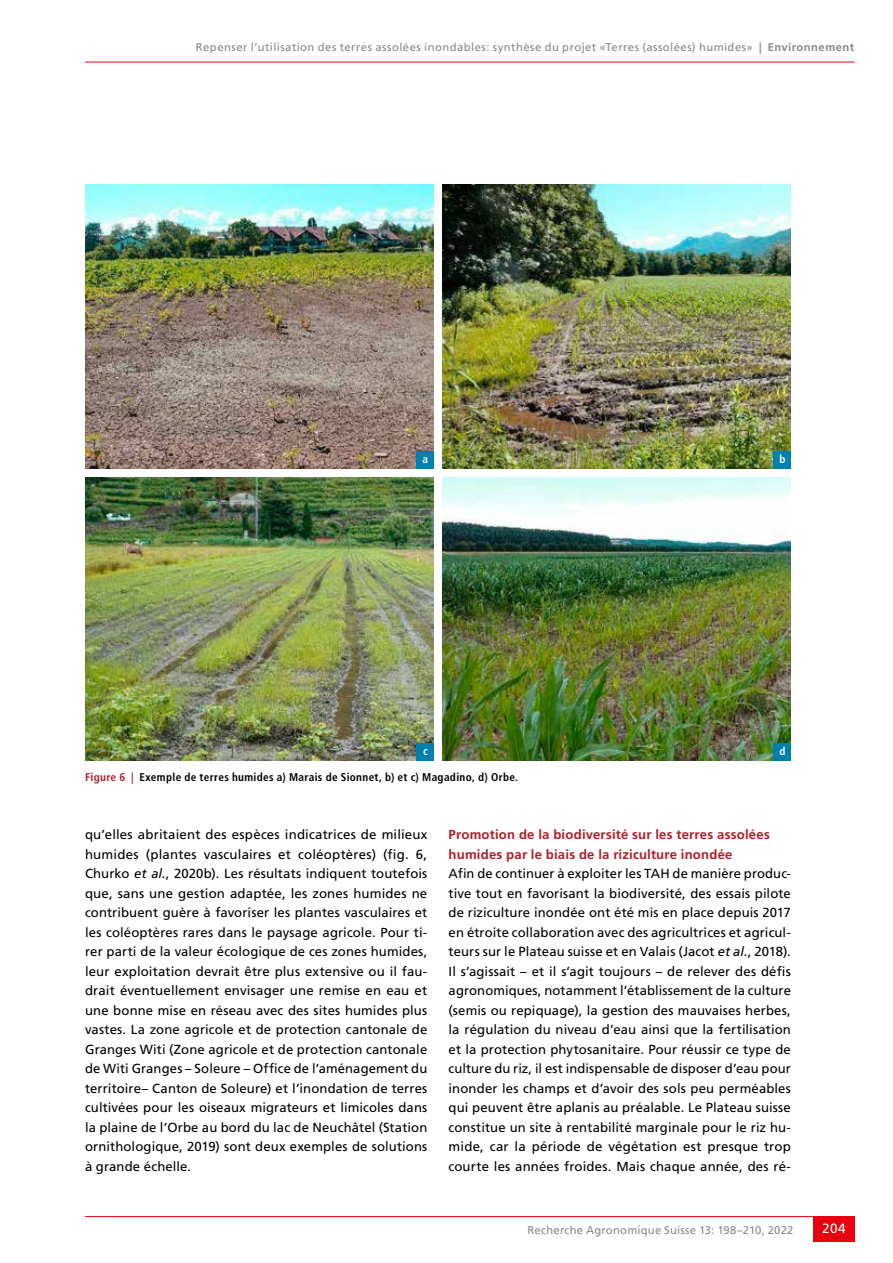
<style>
.page{position:relative;width:893px;height:1263px;background:#fff}
.page>*{position:absolute;margin:0;border:0;box-sizing:border-box;transform-origin:0 0}
.t1{font:13.5px "Frutiger LT Std";color:#fff}
.t2{font:13.2px/19.5px "Frutiger LT Std";letter-spacing:.01em;color:#000;text-align:justify}
.t3{font:700 13.2px/19.5px "Frutiger LT Std";letter-spacing:.015em;color:#b21c27}
.t4{font:11.25px "Frutiger LT Std";letter-spacing:.04em;color:#878988}
.t5{font:700 condensed 11.25px "Frutiger LT Std";letter-spacing:.03em;color:#000}
.t6{font:11.25px "Frutiger LT Std";letter-spacing:.02em;color:#878988}
.t7{font:700 condensed 11.25px "Frutiger LT Std";color:#fff}
.s1{font-weight:700}
.s2{color:#b21c27}
.s3{font-style:italic}
</style>
<div class="page">
<hr style="left:85px;top:62px;width:770px;height:1px;background:#e7000e">
<hr style="left:85px;top:1216px;width:770px;height:1px;background:#e7000e">
<div style="left:813px;top:1216px;width:42px;height:26px;background:#e7000e"></div>
<img style="left:85px;top:185px;width:349px;height:284px">
<img style="left:442px;top:185px;width:349px;height:284px">
<img style="left:85px;top:477px;width:349px;height:284px">
<img style="left:442px;top:477px;width:349px;height:284px">
<div style="left:417px;top:452px;width:17px;height:17px;background:#0080af"></div>
<div style="left:417px;top:744px;width:17px;height:17px;background:#0080af"></div>
<div style="left:774px;top:744px;width:17px;height:17px;background:#0080af"></div>
<div style="left:774px;top:452px;width:17px;height:17px;background:#0080af"></div>
<p class="t4" style="left:196px;top:40px;width:660px">Repenser l’utilisation des terres assolées inondables: synthèse du projet «Terres (assolées) humides» <span class="s1">| Environnement</span></p>
<p class="t7" style="left:423px;top:452px;width:7px">a</p>
<p class="t7" style="left:779px;top:452px;width:8px">b</p>
<p class="t7" style="left:423px;top:745px;width:6px">c</p>
<p class="t7" style="left:779px;top:745px;width:8px">d</p>
<p class="t5" style="left:85px;top:770px;width:435px"><span class="s2">Figure 6 |</span> Exemple de terres humides a) Marais de Sionnet, b) et c) Magadino, d) Orbe.</p>
<p class="t2" style="left:85px;top:825px;width:344px">qu’elles abritaient des espèces indicatrices de milieux humides (plantes vasculaires et coléoptères) (fig. 6, Churko <span class="s3">et al.</span>, 2020b). Les résultats indiquent toutefois que, sans une gestion adaptée, les zones humides ne contribuent guère à favoriser les plantes vasculaires et les coléoptères rares dans le paysage agricole. Pour ti&shy;rer parti de la valeur écologique de ces zones humides, leur exploitation devrait être plus extensive ou il fau&shy;drait éventuellement envisager une remise en eau et une bonne mise en réseau avec des sites humides plus vastes. La zone agricole et de protection cantonale de Granges Witi (Zone agricole et de protection cantonale de Witi Granges – Soleure – Office de l’aménagement du territoire– Canton de Soleure) et l’inondation de terres cultivées pour les oiseaux migrateurs et limicoles dans la plaine de l’Orbe au bord du lac de Neuchâtel (Station ornithologique, 2019) sont deux exemples de solutions à grande échelle.</p>
<p class="t3" style="left:449px;top:825px;width:323px">Promotion de la biodiversité sur les terres assolées humides par le biais de la riziculture inondée</p>
<p class="t2" style="left:449px;top:864px;width:344px">Afin de continuer à exploiter les TAH de manière produc&shy;tive tout en favorisant la biodiversité, des essais pilote de riziculture inondée ont été mis en place depuis 2017 en étroite collaboration avec des agricultrices et agricul&shy;teurs sur le Plateau suisse et en Valais (Jacot <span class="s3">et al.</span>, 2018).<br>Il s’agissait – et il s’agit toujours – de relever des défis agronomiques, notamment l’établissement de la culture (semis ou repiquage), la gestion des mauvaises herbes, la régulation du niveau d’eau ainsi que la fertilisation et la protection phytosanitaire. Pour réussir ce type de culture du riz, il est indispensable de disposer d’eau pour inonder les champs et d’avoir des sols peu perméables qui peuvent être aplanis au préalable. Le Plateau suisse constitue un site à rentabilité marginale pour le riz hu&shy;mide, car la période de végétation est presque trop courte les années froides. Mais chaque année, des ré-</p>
<p class="t6" style="left:528px;top:1223px;width:267px">Recherche Agronomique Suisse 13: 198–210, 2022</p>
<p class="t1" style="left:822px;top:1221px;width:25px">204</p>
</div>
